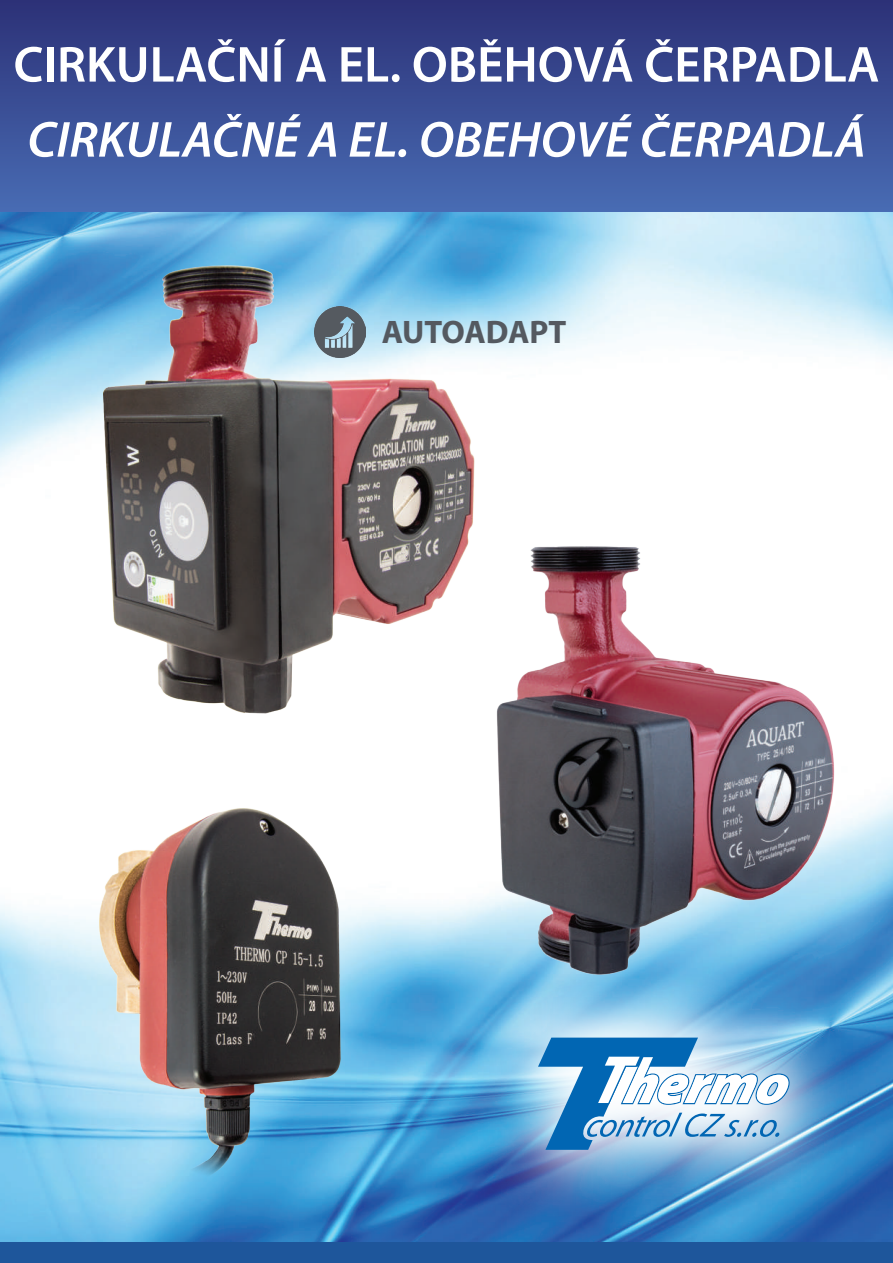
<style>
.page{position:relative;width:893px;height:1263px;background:#fff}
.page>*{position:absolute;margin:0;border:0;box-sizing:border-box;transform-origin:0 0}
.t1{font:600 51px "Myriad Pro";color:#fff}
.t2{font:italic 600 51px "Myriad Pro";color:#fff}
.t3{font:700 32.7px "Myriad Pro";letter-spacing:-.01em;color:#545960}
</style>
<div class="page">
<img style="left:0;top:212px;width:893px;height:1030px">
<div style="left:0;top:0;width:893px;height:212px;background:linear-gradient(to bottom,#2c3177,#486bb3)"></div>
<div style="left:0;top:1242px;width:893px;height:21px;background:#1e569b"></div>
<img style="left:408px;top:502px;width:485px;height:517px">
<img style="left:103px;top:266px;width:377px;height:491px">
<img style="left:315px;top:307px;width:51px;height:51px">
<svg style="left:472px;top:968px;width:384px;height:250px;background:#5b9ed2"></svg>
<svg style="left:538px;top:1037px;width:252px;height:113px"></svg>
<img style="left:9px;top:776px;width:425px;height:426px">
<p class="t1" style="left:13px;top:32px;width:867px">CIRKULAČNÍ A EL. OBĚHOVÁ ČERPADLA</p>
<p class="t2" style="left:27px;top:107px;width:840px">CIRKULAČNÉ A EL. OBEHOVÉ ČERPADLÁ</p>
<p class="t3" style="left:382px;top:311px;width:186px">AUTOADAPT</p>
</div>
